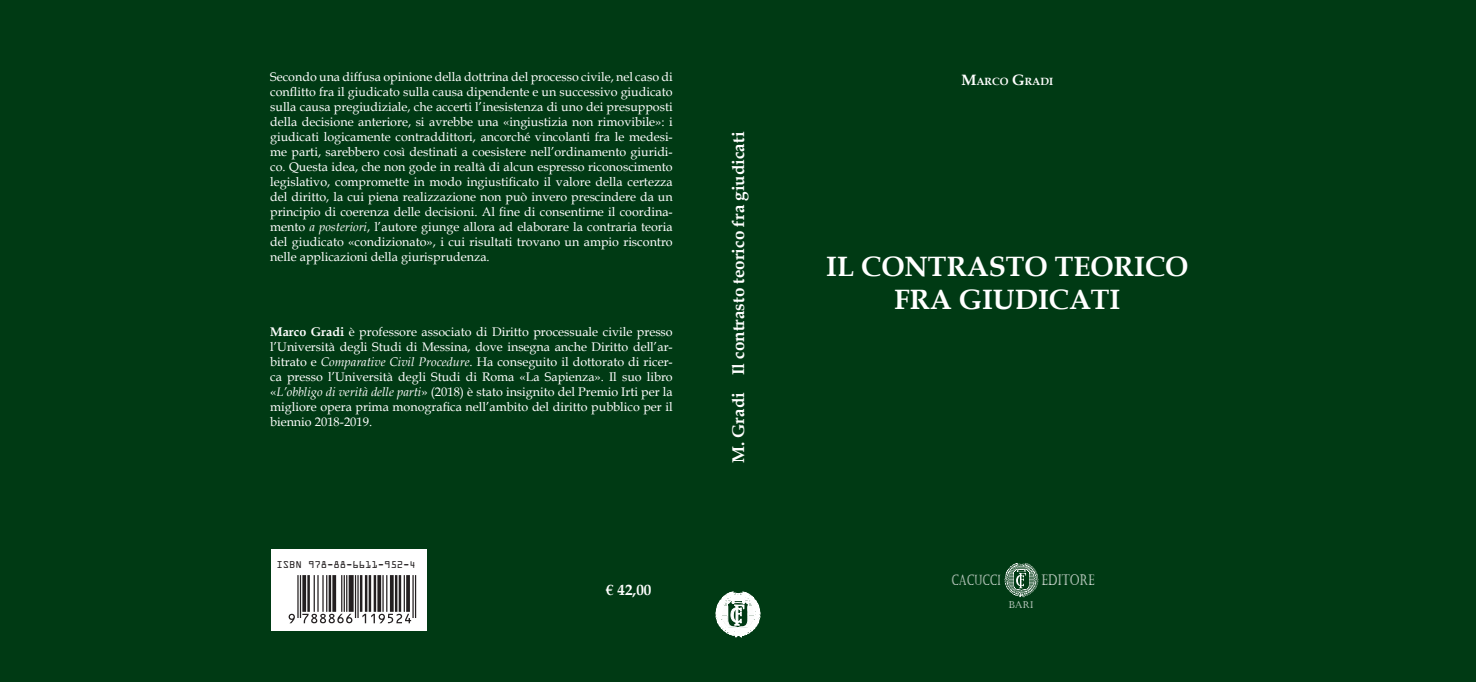
<style>
.page{position:relative;width:1476px;height:682px;background:#003a14}
.page>*{position:absolute;margin:0;border:0;box-sizing:border-box;transform-origin:0 0}
.t1{font:700 28px/33.6px "Book Antiqua";color:#fff;text-align:center}
.t2{font:700 17px "Book Antiqua";color:#fff}
.t3{font:15px "Castellar";color:#fff;scale:.74 1}
.t4{font:700 15px "Book Antiqua";color:#fff}
.t5{font:14.4px "Castellar";color:#fff;scale:.67 1}
.t6{font:12.5px/15px "Book Antiqua";color:#fff;text-align:justify}
.t7{font:10.5px "OCRA Extended";color:#231f20}
.t8{font:700 10.5px "Book Antiqua";color:#fff}
.t9{font:9.5px "Castellar";color:#fff}
.s1{font-style:italic}
.s2{font-weight:700}
.s3{font-size:15px}
</style>
<div class="page">
<svg style="left:715px;top:591px;width:45px;height:47px"></svg>
<svg style="left:1004px;top:563px;width:34px;height:34px"></svg>
<div style="left:271px;top:549px;width:155px;height:81px;background:#fff"></div>
<svg style="left:289px;top:575px;width:127px;height:48px"></svg>
<p class="t6" style="left:270px;top:69px;width:404px">Secondo una diffusa opinione della dottrina del processo civile, nel caso di conflitto fra il giudicato sulla causa dipendente e un successivo giudicato sulla causa pregiudiziale, che accerti l’inesistenza di uno dei presupposti della decisione anteriore, si avrebbe una «ingiustizia non rimovibile»: i giudicati logicamente contraddittori, ancorché vincolanti fra le medesi&shy;me parti, sarebbero così destinati a coesistere nell’ordinamento giuridi&shy;co. Questa idea, che non gode in realtà di alcun espresso riconoscimento legislativo, compromette in modo ingiustificato il valore della certezza del diritto, la cui piena realizzazione non può invero prescindere da un principio di coerenza delle decisioni. Al fine di consentirne il coordina&shy;mento <span class="s1">a posteriori</span>, l’autore giunge allora ad elaborare la contraria teoria del giudicato «condizionato», i cui risultati trovano un ampio riscontro nelle applicazioni della giurisprudenza.</p>
<p class="t6" style="left:270px;top:324px;width:404px"><span class="s2">Marco Gradi</span> è professore associato di Diritto processuale civile presso l’Università degli Studi di Messina, dove insegna anche Diritto dell’ar&shy;bitrato e <span class="s1">Comparative Civil Procedure</span>. Ha conseguito il dottorato di ricer&shy;ca presso l’Università degli Studi di Roma «La Sapienza». Il suo libro «<span class="s1">L’obbligo di verità delle parti</span>» (2018) è stato insignito del Premio Irti per la migliore opera prima monografica nell’ambito del diritto pubblico per il biennio 2018-2019.</p>
<p class="t7" style="left:276px;top:559px;width:141px">ISBN 978-88-6611-952-4</p>
<p class="t4" style="left:606px;top:580px;width:46px">€ 42,00</p>
<h2 class="t2" style="left:727px;top:463px;width:333px;rotate:-90deg">M. Gradi Il contrasto teorico fra giudicati</h2>
<p class="t8" style="left:961px;top:74px;width:93px"><span class="s3">M</span>ARCO <span class="s3">G</span>RADI</p>
<h1 class="t1" style="left:826px;top:249px;width:364px">IL CONTRASTO TEORICO<br>FRA GIUDICATI</h1>
<p class="t5" style="left:951px;top:572px;width:75px">CACUCCI</p>
<p class="t3" style="left:1041px;top:571px;width:73px">EDITORE</p>
<p class="t9" style="left:1008px;top:599px;width:27px">BARI</p>
</div>
